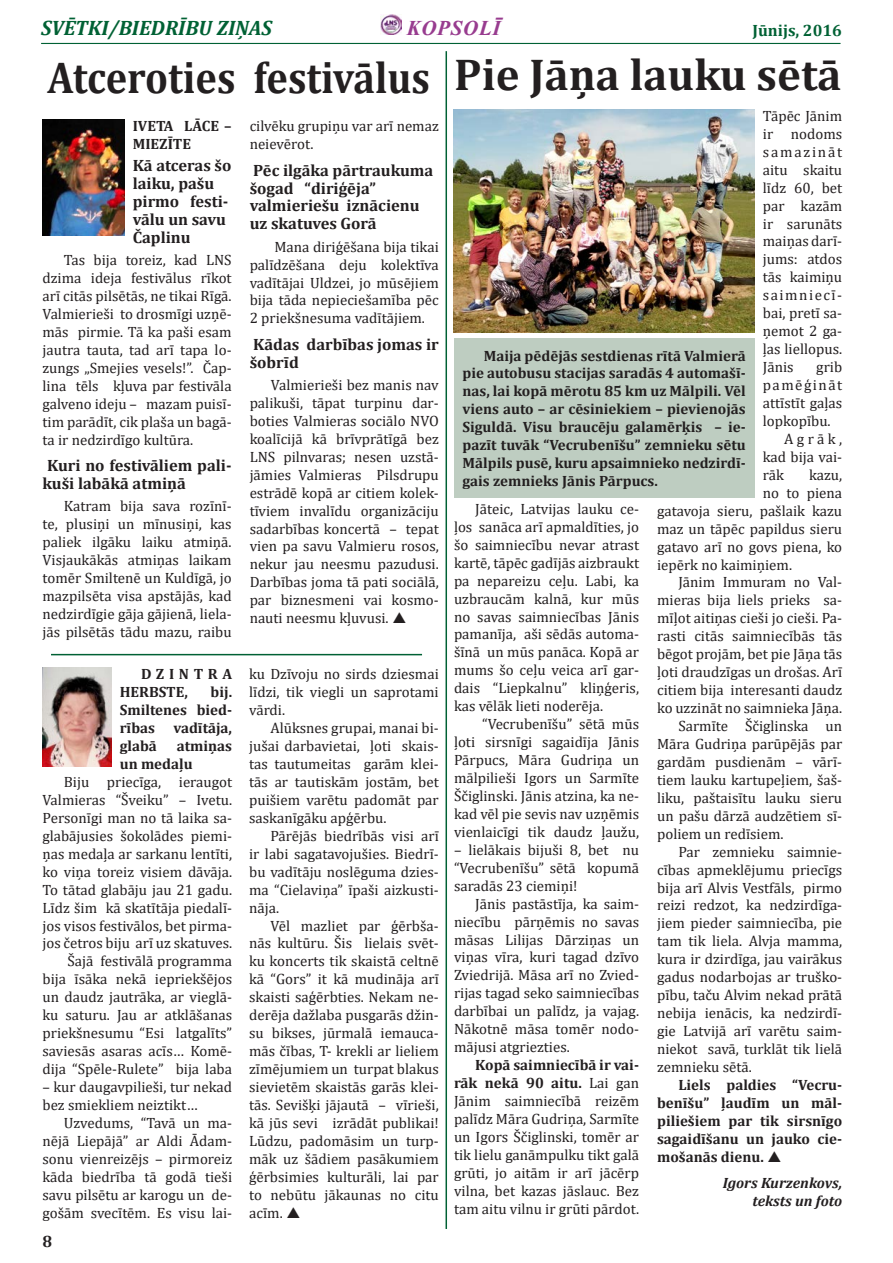
<style>
.page{position:relative;width:893px;height:1263px;background:#fff}
.page>*{position:absolute;margin:0;border:0;box-sizing:border-box;transform-origin:0 0}
.t1{font:700 44.85px "Cambria";color:#231f20;scale:.9 1}
.t2{font:700 44.85px "Cambria";color:#231f20}
.t3{font:italic 700 21px "Cambria";color:#006134}
.t4{font:italic 700 21px "Times New Roman";letter-spacing:.035em;color:#983c8f}
.t5{font:700 16.5px/18px "Cambria";color:#231f20}
.t6{font:700 16.5px "Cambria";color:#006134}
.t7{font:15px/18px "Cambria";color:#231f20;text-align:justify}
.t8{font:700 15px/18px "Cambria";color:#231f20;text-align:justify}
.t9{font:italic 700 15px/18px "Cambria";color:#231f20;text-align:right}
.t10{font:700 15px/18px "Cambria";letter-spacing:.145em;color:#231f20}
.s1{font-weight:700}
</style>
<div class="page">
<img style="left:381px;top:14px;width:20px;height:21px">
<hr style="left:41px;top:43px;width:799px;height:1px;background:#006134">
<img style="left:43px;top:120px;width:81px;height:116px">
<hr style="left:51px;top:654px;width:371px;height:1px;background:#006134">
<img style="left:43px;top:668px;width:68px;height:98px">
<hr style="left:445px;top:51px;width:2px;height:1178px;background:#006134">
<div style="left:454px;top:338px;width:300px;height:159px;background:#becdc1"></div>
<img style="left:454px;top:109px;width:300px;height:223px">
<p class="t3" style="left:41px;top:13px;width:232px">SVĒTKI/BIEDRĪBU ZIŅAS</p>
<h2 class="t4" style="left:407px;top:13px;width:95px">KOPSOLĪ</h2>
<p class="t6" style="left:752px;top:18px;width:91px">Jūnijs, 2016</p>
<p class="t1" style="left:47px;top:46px;width:427px">Atceroties festivālus</p>
<p class="t2" style="left:454px;top:43px;width:389px">Pie Jāņa lauku sētā</p>
<p class="t8" style="left:133px;top:117px;width:101px">IVETA LĀCE –<br>MIEZĪTE</p>
<p class="t5" style="left:133px;top:156px;width:100px">Kā atceras šo laiku, pašu pirmo festi&shy;vālu un savu<br>Čaplinu</p>
<p class="t7" style="left:43px;top:251px;width:191px;text-indent:21px">Tas bija toreiz, kad LNS dzima ideja festivālus rīkot arī citās pilsētās, ne tikai Rīgā.<br>Valmierieši to drosmīgi uzņē&shy;mās pirmie. Tā ka paši esam jautra tauta, tad arī tapa lo&shy;zungs „Smejies vesels!”. Čap&shy;lina tēls kļuva par festivāla galveno ideju – mazam puisī&shy;tim parādīt, cik plaša un bagā&shy;ta ir nedzirdīgo kultūra.</p>
<p class="t5" style="left:43px;top:456px;width:191px">Kuri no festivāliem pali&shy;kuši labākā atmiņā</p>
<p class="t7" style="left:43px;top:497px;width:191px;text-indent:21px">Katram bija sava rozīnī&shy;te, plusiņi un mīnusiņi, kas paliek ilgāku laiku atmiņā.<br>Visjaukākās atmiņas laikam tomēr Smiltenē un Kuldīgā, jo mazpilsēta visa apstājās, kad nedzirdīgie gāja gājienā, liela&shy;jās pilsētās tādu mazu, raibu</p>
<p class="t10" style="left:120px;top:665px;width:114px;text-indent:21px">DZINTRA<br>HERBSTE,</p>
<p class="t8" style="left:120px;top:683px;width:114px;text-indent:91px">bij.<br>Smiltenes bied&shy;rības vadītāja, glabā</p>
<p class="t8" style="left:120px;top:736px;width:114px;text-indent:57px">atmiņas un medaļu</p>
<p class="t7" style="left:43px;top:773px;width:191px;text-indent:21px">Biju priecīga, ieraugot Valmieras “Šveiku” – Ivetu.<br>Personīgi man no tā laika sa&shy;glabājusies šokolādes piemi&shy;ņas medaļa ar sarkanu lentīti, ko viņa toreiz visiem dāvāja.<br>To tātad glabāju jau 21 gadu.<br>Līdz šim kā skatītāja piedalī&shy;jos visos festivālos, bet pirma&shy;jos četros biju arī uz skatuves.</p>
<p class="t7" style="left:43px;top:952px;width:191px;text-indent:25px">Šajā festivālā programma bija īsāka nekā iepriekšējos un daudz jautrāka, ar vieglā&shy;ku saturu. Jau ar atklāšanas priekšnesumu “Esi latgalīts” saviesās asaras acīs… Komē&shy;dija “Spēle-Rulete” bija laba</p>
<p class="t7" style="left:43px;top:1078px;width:191px">– kur daugavpilieši, tur nekad bez smiekliem neiztikt…</p>
<p class="t7" style="left:43px;top:1114px;width:191px;text-indent:21px">Uzvedums, “Tavā un ma&shy;nējā Liepājā” ar Aldi Ādam&shy;sonu vienreizējs – pirmoreiz kāda biedrība tā godā tieši savu pilsētu ar karogu un de&shy;gošām svecītēm. Es visu lai-</p>
<p class="t5" style="left:43px;top:1231px;width:11px">8</p>
<p class="t7" style="left:250px;top:117px;width:191px">cilvēku grupiņu var arī nemaz neievērot.</p>
<p class="t5" style="left:250px;top:160px;width:185px">Pēc ilgāka pārtraukuma šogad “diriģēja” valmieriešu iznācienu uz skatuves Gorā</p>
<p class="t7" style="left:250px;top:237px;width:191px;text-indent:25px">Mana diriģēšana bija tikai palīdzēšana deju kolektīva vadītājai Uldzei, jo mūsējiem bija tāda nepieciešamība pēc 2 priekšnesuma vadītājiem.</p>
<p class="t5" style="left:250px;top:335px;width:191px">Kādas darbības jomas ir šobrīd</p>
<p class="t7" style="left:250px;top:376px;width:191px;text-indent:21px">Valmierieši bez manis nav palikuši, tāpat turpinu dar&shy;boties Valmieras sociālo NVO koalīcijā kā brīvprātīgā bez LNS pilnvaras; nesen uzstā&shy;jāmies Valmieras Pilsdrupu estrādē kopā ar citiem kolek&shy;tīviem invalīdu organizāciju sadarbības koncertā – tepat vien pa savu Valmieru rosos, nekur jau neesmu pazudusi.<br>Darbības joma tā pati sociālā, par biznesmeni vai kosmo&shy;nauti neesmu kļuvusi.</p>
<p class="t7" style="left:249px;top:665px;width:191px">ku Dzīvoju no sirds dziesmai līdzi, tik viegli un saprotami vārdi.</p>
<p class="t7" style="left:249px;top:719px;width:191px;text-indent:21px">Alūksnes grupai, manai bi&shy;jušai darbavietai, ļoti skais&shy;tas tautumeitas garām klei&shy;tās ar tautiskām jostām, bet puišiem varētu padomāt par saskanīgāku apģērbu.</p>
<p class="t7" style="left:249px;top:826px;width:191px;text-indent:21px">Pārējās biedrībās visi arī ir labi sagatavojušies. Biedrī&shy;bu vadītāju noslēguma dzies&shy;ma “Cielaviņa” īpaši aizkusti&shy;nāja.</p>
<p class="t7" style="left:249px;top:916px;width:191px;text-indent:21px">Vēl mazliet par ģērbša&shy;nās kultūru. Šis lielais svēt&shy;ku koncerts tik skaistā celtnē kā “Gors” it kā mudināja arī skaisti saģērbties. Nekam ne&shy;derēja dažlaba pusgarās džin&shy;su bikses, jūrmalā iemauca&shy;mās čības, T- krekli ar lieliem zīmējumiem un turpat blakus sievietēm skaistās garās klei&shy;tās. Sevišķi jājautā – vīrieši, kā jūs sevi izrādāt publikai!<br>Lūdzu, padomāsim un turp&shy;māk uz šādiem pasākumiem ģērbsimies kulturāli, lai par to nebūtu jākaunas no citu acīm.</p>
<p class="t7" style="left:763px;top:107px;width:81px">Tāpēc Jānim ir nodoms samazināt aitu skaitu līdz 60, bet par kazām ir sarunāts maiņas darī&shy;jums: atdos tās kaimiņu saimniecī&shy;bai, pretī sa&shy;ņemot 2 ga&shy;ļas liellopus.<br>Jānis</p>
<p class="t8" style="left:462px;top:346px;width:285px;text-indent:21px">Maija pēdējās sestdienas rītā Valmierā pie autobusu stacijas saradās 4 automašī&shy;nas, lai kopā mērotu 85 km uz Mālpili. Vēl viens auto – ar cēsiniekiem – pievienojās Siguldā. Visu braucēju galamērķis – ie&shy;pazīt tuvāk “Vecrubenīšu” zemnieku sētu Mālpils pusē, kuru apsaimnieko nedzirdī&shy;gais zemnieks Jānis Pārpucs.</p>
<p class="t7" style="left:763px;top:358px;width:81px;text-indent:53px">grib pamēģināt attīstīt gaļas lopkopību.</p>
<p class="t7" style="left:763px;top:430px;width:81px;text-indent:21px">Agrāk, kad bija vai&shy;rāk</p>
<p class="t7" style="left:809px;top:466px;width:35px">kazu,</p>
<p class="t7" style="left:763px;top:483px;width:81px">no to piena</p>
<p class="t7" style="left:657px;top:501px;width:187px">gatavoja sieru, pašlaik kazu</p>
<p class="t7" style="left:657px;top:519px;width:187px">maz un tāpēc papildus sieru</p>
<p class="t7" style="left:657px;top:537px;width:187px">gatavo arī no govs piena, ko</p>
<p class="t7" style="left:657px;top:555px;width:136px">iepērk no kaimiņiem.</p>
<p class="t7" style="left:657px;top:573px;width:187px;text-indent:21px">Jānim Immuram no Val&shy;mieras bija liels prieks sa&shy;mīļot aitiņas cieši jo cieši. Pa&shy;rasti citās saimniecībās tās bēgot projām, bet pie Jāņa tās ļoti draudzīgas un drošas. Arī citiem bija interesanti daudz ko uzzināt no saimnieka Jāņa.</p>
<p class="t7" style="left:657px;top:717px;width:187px;text-indent:21px">Sarmīte Ščiglinska un Māra Gudriņa parūpējās par gardām pusdienām – vārī&shy;tiem lauku kartupeļiem, šaš&shy;liku, paštaisītu lauku sieru un pašu dārzā audzētiem sī&shy;poliem un redīsiem.</p>
<p class="t7" style="left:657px;top:842px;width:187px;text-indent:21px">Par zemnieku saimnie&shy;cības apmeklējumu priecīgs bija arī Alvis Vestfāls, pirmo reizi redzot, ka nedzirdīga&shy;jiem pieder saimniecība, pie tam tik liela. Alvja mamma, kura ir dzirdīga, jau vairākus gadus nodarbojas ar truško&shy;pību, taču Alvim nekad prātā nebija ienācis, ka nedzirdī&shy;gie Latvijā arī varētu saim&shy;niekot savā, turklāt tik lielā zemnieku sētā.</p>
<p class="t8" style="left:657px;top:1075px;width:187px;text-indent:21px">Liels paldies “Vecru&shy;benīšu” ļaudīm un māl&shy;piliešiem par tik sirsnīgo sagaidīšanu un jauko cie&shy;mošanās dienu.</p>
<p class="t9" style="left:723px;top:1173px;width:121px">Igors Kurzenkovs, teksts un foto</p>
<p class="t7" style="left:454px;top:500px;width:187px;text-indent:21px">Jāteic, Latvijas lauku ce&shy;ļos sanāca arī apmaldīties, jo šo saimniecību nevar atrast kartē, tāpēc gadījās aizbraukt pa nepareizu ceļu. Labi, ka uzbraucām kalnā, kur mūs no savas saimniecības Jānis pamanīja, aši sēdās automa&shy;šīnā un mūs panāca. Kopā ar mums šo ceļu veica arī gar&shy;dais “Liepkalnu” kliņģeris, kas vēlāk lieti noderēja.</p>
<p class="t7" style="left:454px;top:715px;width:187px;text-indent:28px">“Vecrubenīšu” sētā mūs ļoti sirsnīgi sagaidīja Jānis Pārpucs, Māra Gudriņa un mālpilieši Igors un Sarmīte Ščiglinski. Jānis atzina, ka ne&shy;kad vēl pie sevis nav uzņēmis vienlaicīgi tik daudz ļaužu,</p>
<p class="t7" style="left:454px;top:841px;width:187px">– lielākais bijuši 8, bet nu “Vecrubenīšu” sētā kopumā saradās 23 ciemiņi!</p>
<p class="t7" style="left:454px;top:894px;width:187px;text-indent:21px">Jānis pastāstīja, ka saim&shy;niecību pārņēmis no savas māsas Lilijas Dārziņas un viņas vīra, kuri tagad dzīvo Zviedrijā. Māsa arī no Zvied&shy;rijas tagad seko saimniecības darbībai un palīdz, ja vajag.<br>Nākotnē māsa tomēr nodo&shy;mājusi atgriezties.</p>
<p class="t7" style="left:454px;top:1056px;width:187px;text-indent:21px"><span class="s1">Kopā saimniecībā ir vai&shy;rāk nekā 90 aitu.</span> Lai gan Jānim saimniecībā reizēm palīdz Māra Gudriņa, Sarmīte un Igors Ščiglinski, tomēr ar tik lielu ganāmpulku tikt galā grūti, jo aitām ir arī jācērp vilna, bet kazas jāslauc. Bez tam aitu vilnu ir grūti pārdot.</p>
</div>
